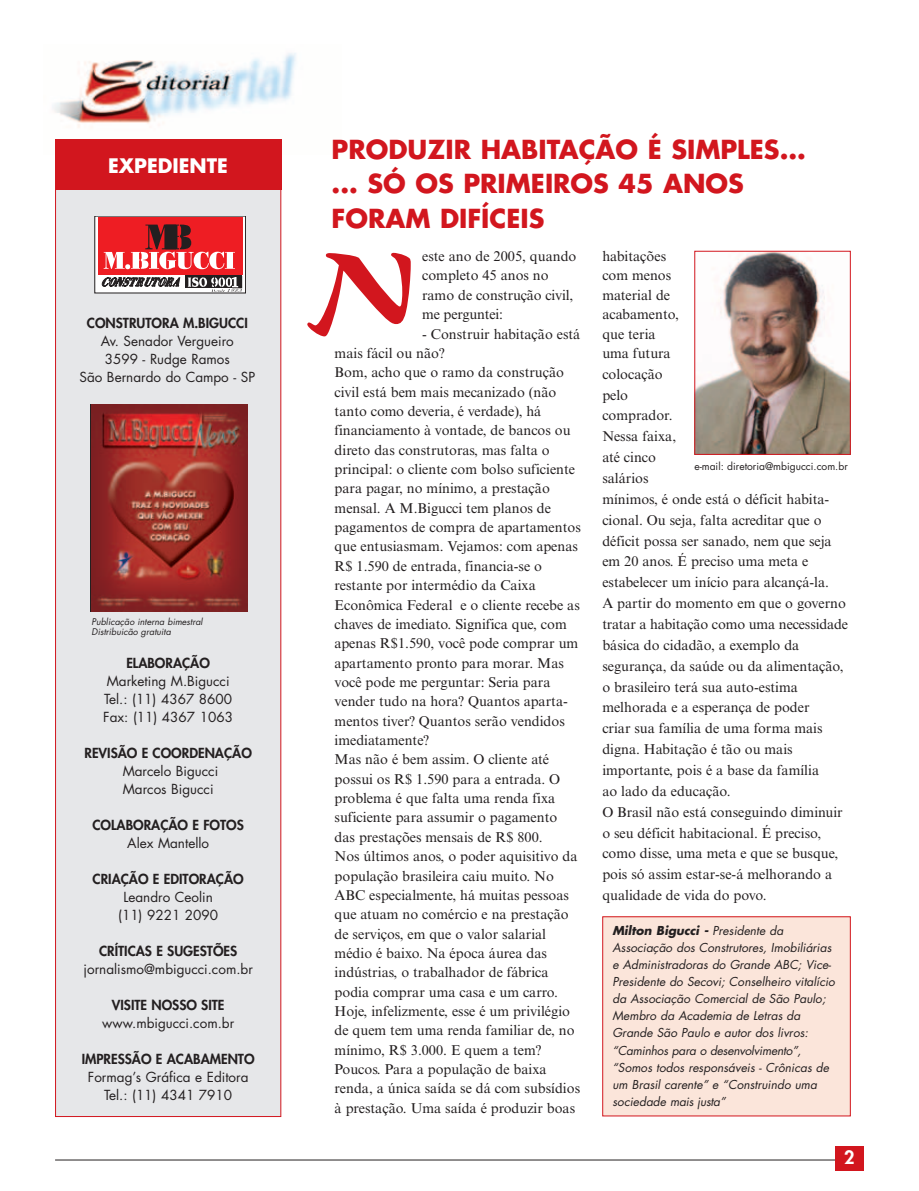
<style>
.page{position:relative;width:919px;height:1191px;background:#fff}
.page>*{position:absolute;margin:0;border:0;box-sizing:border-box;transform-origin:0 0}
.t1{font:900 117.6px "Present LT Std";color:#d2161e}
.t2{font:700 25.5px/34.5px "Futura Std";color:#d2161e}
.t3{font:700 19.5px "Futura Std";color:#fff}
.t4{font:800 18px "Futura Std";color:#fff}
.t5{font:14.4px/19.5px "Times New Roman MT Std";color:#231f20}
.t6{font:13.5px/18px "Futura Std";color:#231f20;text-align:center}
.t7{font:800 13.5px "Futura Std";color:#231f20}
.t8{font:italic 12px/17.1px "Futura Std";color:#231f20}
.t9{font:10.2px "Futura Std";color:#231f20}
.t10{font:italic 9px/10.8px "Futura Std";color:#231f20}
.s1{font-weight:700}
</style>
<div class="page">
<hr style="left:55px;top:1159px;width:789px;height:1px;background:#231f20">
<div style="left:835px;top:1146px;width:28px;height:24px;background:#d2161e"></div>
<img style="left:53px;top:53px;width:243px;height:101px">
<div style="left:56px;top:181px;width:225px;height:935px;background:#e6e7e9"></div>
<svg style="left:97px;top:218px;width:146px;height:73px"></svg>
<div style="left:98px;top:217px;width:144px;height:57px;background:#ee1d23"></div>
<svg style="left:104px;top:225px;width:131px;height:44px"></svg>
<svg style="left:102px;top:277px;width:78px;height:9px"></svg>
<div style="left:185px;top:276px;width:57px;height:12px;background:#231f20"></div>
<svg style="left:188px;top:277px;width:54px;height:15px"></svg>
<div style="left:55px;top:140px;width:226px;height:50px;background:#d2161e"></div>
<img style="left:92px;top:404px;width:155px;height:208px">
<img style="left:696px;top:253px;width:152px;height:200px">
<div style="left:694px;top:251px;width:156px;height:204px;border:1px solid #d2161e"></div>
<div style="left:602px;top:916px;width:248px;height:200px;background:#fbe5da"></div>
<div style="left:602px;top:916px;width:248px;height:200px;border:1px solid #d2161e"></div>
<h3 class="t3" style="left:108px;top:154px;width:121px">EXPEDIENTE</h3>
<p class="t7" style="left:87px;top:316px;width:162px">CONSTRUTORA M.BIGUCCI</p>
<p class="t6" style="left:79px;top:334px;width:177px">Av. Senador Vergueiro<br>3599 - Rudge Ramos<br>São Bernardo do Campo - SP</p>
<p class="t10" style="left:92px;top:617px;width:112px">Publicação interna bimestral<br>Distribuicão gratuita</p>
<p class="t7" style="left:126px;top:655px;width:85px">ELABORAÇÃO</p>
<p class="t6" style="left:103px;top:673px;width:131px;text-align:left">Marketing M.Bigucci<br>Tel.: (11) 4367 8600<br>Fax: (11) 4367 1063</p>
<p class="t7" style="left:84px;top:745px;width:169px">REVISÃO E COORDENAÇÃO</p>
<p class="t6" style="left:123px;top:763px;width:97px;text-align:left">Marcelo Bigucci<br>Marcos Bigucci</p>
<p class="t7" style="left:92px;top:817px;width:153px">COLABORAÇÃO E FOTOS</p>
<p class="t6" style="left:127px;top:835px;width:83px">Alex Mantello</p>
<p class="t7" style="left:93px;top:871px;width:152px">CRIAÇÃO E EDITORAÇÃO</p>
<p class="t6" style="left:118px;top:889px;width:102px">Leandro Ceolin (11) 9221 2090</p>
<p class="t7" style="left:99px;top:943px;width:140px">CRÍTICAS E SUGESTÕES</p>
<p class="t6" style="left:83px;top:961px;width:171px">jornalismo@mbigucci.com.br</p>
<p class="t7" style="left:112px;top:997px;width:114px">VISITE NOSSO SITE</p>
<p class="t6" style="left:102px;top:1015px;width:133px">www.mbigucci.com.br</p>
<p class="t7" style="left:82px;top:1051px;width:174px">IMPRESSÃO E ACABAMENTO</p>
<p class="t6" style="left:88px;top:1069px;width:162px">Formag’s Gráfica e Editora<br>Tel.: (11) 4341 7910</p>
<h2 class="t2" style="left:331px;top:135px;width:476px">PRODUZIR HABITAÇÃO É SIMPLES... ... SÓ OS PRIMEIROS 45 ANOS<br>FORAM DIFÍCEIS</h2>
<h1 class="t1" style="left:310px;top:238px;width:110px">N</h1>
<p class="t5" style="left:602px;top:248px;width:78px">habitações com menos material de acabamento, que teria uma futura</p>
<p class="t5" style="left:602px;top:365px;width:247px;line-height:21px">colocação<br>pelo<br>comprador.<br>Nessa faixa,<br>até cinco<br>salários<br>mínimos, é onde está o déficit habita&shy;cional. Ou seja, falta acreditar que o déficit possa ser sanado, nem que seja em 20 anos. É preciso uma meta e estabelecer um início para alcançá-la.<br>A partir do momento em que o governo tratar a habitação como uma necessidade básica do cidadão, a exemplo da segurança, da saúde ou da alimentação, o brasileiro terá sua auto-estima melhorada e a esperança de poder<br>criar sua família de uma forma mais digna. Habitação é tão ou mais importante, pois é a base da família<br>ao lado da educação.<br>O Brasil não está conseguindo diminuir o seu déficit habitacional. É preciso, como disse, uma meta e que se busque, pois só assim estar-se-á melhorando a qualidade de vida do povo.</p>
<p class="t5" style="left:422px;top:248px;width:156px">este ano de 2005, quando completo 45 anos no ramo de construção civil, me perguntei:</p>
<p class="t5" style="left:334px;top:325px;width:248px;text-indent:87px">- Construir habitação está mais fácil ou não?<br>Bom, acho que o ramo da construção civil está bem mais mecanizado (não tanto como deveria, é verdade), há financiamento à vontade, de bancos ou direto das construtoras, mas falta o principal: o cliente com bolso suficiente para pagar, no mínimo, a prestação mensal. A M.Bigucci tem planos de pagamentos de compra de apartamentos que entusiasmam. Vejamos: com apenas R$ 1.590 de entrada, financia-se o restante por intermédio da Caixa Econômica Federal e o cliente recebe as chaves de imediato. Significa que, com apenas R$1.590, você pode comprar um apartamento pronto para morar. Mas você pode me perguntar: Seria para vender tudo na hora? Quantos aparta&shy;mentos tiver? Quantos serão vendidos imediatamente?<br>Mas não é bem assim. O cliente até possui os R$ 1.590 para a entrada. O problema é que falta uma renda fixa suficiente para assumir o pagamento das prestações mensais de R$ 800.<br>Nos últimos anos, o poder aquisitivo da população brasileira caiu muito. No ABC especialmente, há muitas pessoas que atuam no comércio e na prestação de serviços, em que o valor salarial médio é baixo. Na época áurea das indústrias, o trabalhador de fábrica podia comprar uma casa e um carro.<br>Hoje, infelizmente, esse é um privilégio de quem tem uma renda familiar de, no mínimo, R$ 3.000. E quem a tem?<br>Poucos. Para a população de baixa renda, a única saída se dá com subsídios à prestação. Uma saída é produzir boas</p>
<p class="t9" style="left:694px;top:461px;width:155px">e-mail: diretoria@mbigucci.com.br</p>
<p class="t8" style="left:612px;top:923px;width:224px"><span class="s1">Milton Bigucci -</span> Presidente da Associação dos Construtores, Imobiliárias e Administradoras do Grande ABC; Vice-Presidente do Secovi; Conselheiro vitalício da Associação Comercial de São Paulo; Membro da Academia de Letras da Grande São Paulo e autor dos livros: “Caminhos para o desenvolvimento”, “Somos todos responsáveis - Crônicas de um Brasil carente” e “Construindo uma sociedade mais justa”</p>
<p class="t4" style="left:844px;top:1147px;width:12px">2</p>
</div>
